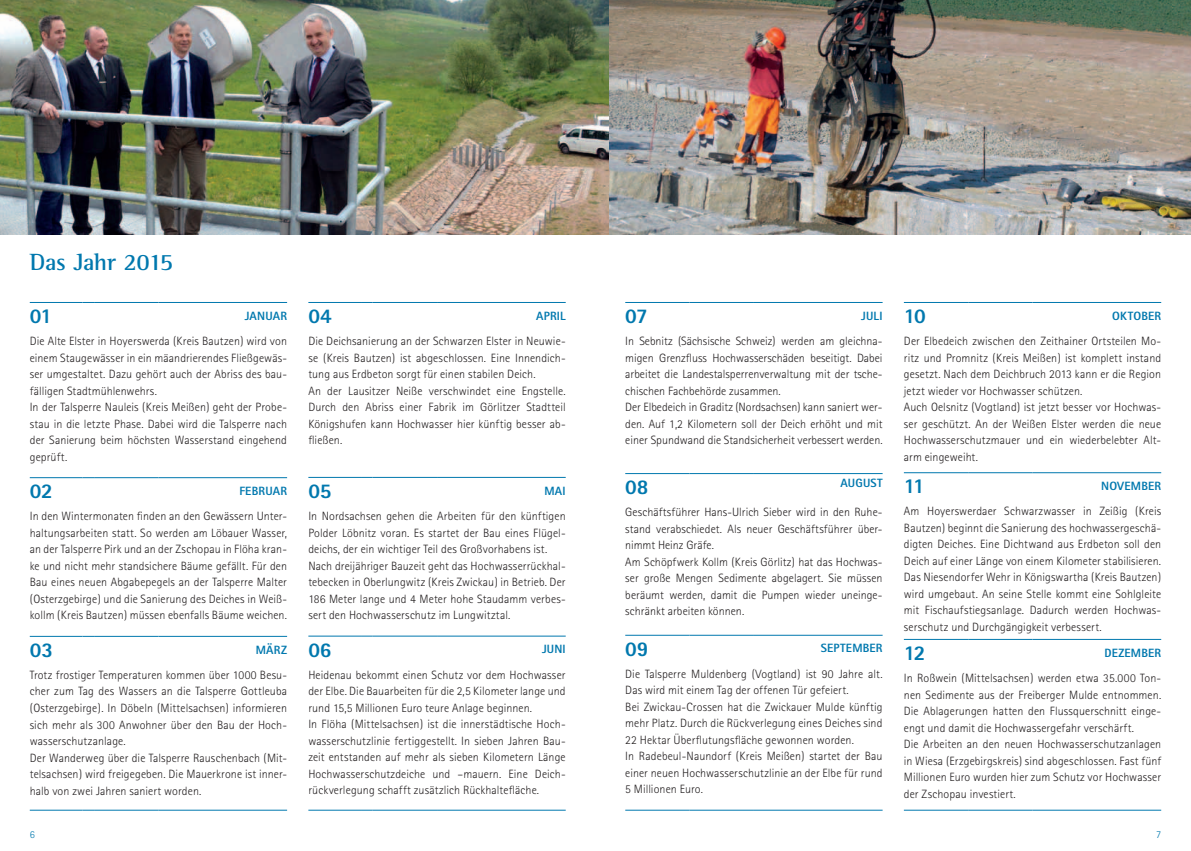
<style>
.page{position:relative;width:1191px;height:851px;background:#fff}
.page>*{position:absolute;margin:0;border:0;box-sizing:border-box;transform-origin:0 0}
.t1{font:700 24px "Rotis Semi Serif";letter-spacing:-.015em;color:#0078ae}
.t2{font:800 21px "Rotis Sans Serif";letter-spacing:-.01em;color:#0078ae}
.t3{font:300 12px/16.5px "Rotis Sans Serif";letter-spacing:.005em;color:#231f20}
.t4{font:800 12px "Rotis Sans Serif";letter-spacing:.015em;color:#0078ae}
.t5{font:300 10.5px "Rotis Sans Serif";color:#0078ae}
</style>
<div class="page">
<hr style="left:30px;top:302px;width:52px;height:1px;background:#0078ae">
<svg style="left:82px;top:302px;width:12px;height:1px"></svg>
<hr style="left:94px;top:302px;width:64px;height:1px;background:#0078ae">
<hr style="left:158px;top:302px;width:129px;height:1px;background:#0078ae">
<hr style="left:30px;top:477px;width:52px;height:1px;background:#0078ae">
<svg style="left:82px;top:477px;width:12px;height:1px"></svg>
<hr style="left:94px;top:477px;width:64px;height:1px;background:#0078ae">
<hr style="left:158px;top:477px;width:129px;height:1px;background:#0078ae">
<hr style="left:30px;top:636px;width:52px;height:1px;background:#0078ae">
<svg style="left:82px;top:636px;width:12px;height:1px"></svg>
<hr style="left:94px;top:636px;width:64px;height:1px;background:#0078ae">
<hr style="left:158px;top:636px;width:129px;height:1px;background:#0078ae">
<hr style="left:30px;top:809px;width:52px;height:1px;background:#0078ae">
<svg style="left:82px;top:809px;width:12px;height:1px"></svg>
<hr style="left:94px;top:809px;width:64px;height:1px;background:#0078ae">
<hr style="left:158px;top:809px;width:129px;height:1px;background:#0078ae">
<hr style="left:625px;top:302px;width:64px;height:1px;background:#0078ae">
<hr style="left:689px;top:302px;width:65px;height:1px;background:#0078ae">
<hr style="left:754px;top:302px;width:128px;height:1px;background:#0078ae">
<hr style="left:625px;top:473px;width:64px;height:1px;background:#0078ae">
<hr style="left:689px;top:473px;width:65px;height:1px;background:#0078ae">
<hr style="left:754px;top:473px;width:128px;height:1px;background:#0078ae">
<hr style="left:625px;top:634px;width:64px;height:1px;background:#0078ae">
<hr style="left:689px;top:634px;width:65px;height:1px;background:#0078ae">
<hr style="left:754px;top:634px;width:128px;height:1px;background:#0078ae">
<hr style="left:625px;top:809px;width:64px;height:1px;background:#0078ae">
<hr style="left:689px;top:809px;width:65px;height:1px;background:#0078ae">
<hr style="left:754px;top:809px;width:128px;height:1px;background:#0078ae">
<hr style="left:308px;top:302px;width:53px;height:1px;background:#0078ae">
<svg style="left:361px;top:302px;width:12px;height:1px"></svg>
<hr style="left:373px;top:302px;width:64px;height:1px;background:#0078ae">
<hr style="left:437px;top:302px;width:129px;height:1px;background:#0078ae">
<hr style="left:308px;top:477px;width:53px;height:1px;background:#0078ae">
<svg style="left:361px;top:477px;width:12px;height:1px"></svg>
<hr style="left:373px;top:477px;width:64px;height:1px;background:#0078ae">
<hr style="left:437px;top:477px;width:129px;height:1px;background:#0078ae">
<hr style="left:308px;top:635px;width:53px;height:1px;background:#0078ae">
<svg style="left:361px;top:635px;width:12px;height:1px"></svg>
<hr style="left:373px;top:635px;width:64px;height:1px;background:#0078ae">
<hr style="left:437px;top:635px;width:129px;height:1px;background:#0078ae">
<hr style="left:308px;top:809px;width:53px;height:1px;background:#0078ae">
<svg style="left:361px;top:809px;width:12px;height:1px"></svg>
<hr style="left:373px;top:809px;width:64px;height:1px;background:#0078ae">
<hr style="left:437px;top:809px;width:129px;height:1px;background:#0078ae">
<hr style="left:904px;top:302px;width:64px;height:1px;background:#0078ae">
<hr style="left:968px;top:302px;width:64px;height:1px;background:#0078ae">
<hr style="left:1032px;top:302px;width:129px;height:1px;background:#0078ae">
<hr style="left:904px;top:472px;width:64px;height:1px;background:#0078ae">
<hr style="left:968px;top:472px;width:64px;height:1px;background:#0078ae">
<hr style="left:1032px;top:472px;width:129px;height:1px;background:#0078ae">
<hr style="left:904px;top:639px;width:64px;height:1px;background:#0078ae">
<hr style="left:968px;top:639px;width:64px;height:1px;background:#0078ae">
<hr style="left:1032px;top:639px;width:129px;height:1px;background:#0078ae">
<hr style="left:904px;top:809px;width:64px;height:1px;background:#0078ae">
<hr style="left:968px;top:809px;width:64px;height:1px;background:#0078ae">
<hr style="left:1032px;top:809px;width:129px;height:1px;background:#0078ae">
<img style="left:608px;top:0;width:583px;height:234px">
<img style="left:0;top:0;width:608px;height:234px">
<h1 class="t1" style="left:30px;top:248px;width:145px">Das Jahr 2015</h1>
<h2 class="t2" style="left:30px;top:302px;width:24px">01</h2>
<p class="t4" style="left:245px;top:308px;width:44px">JANUAR</p>
<p class="t3" style="left:30px;top:333px;width:259px">Die Alte Elster in Hoyerswerda (Kreis Bautzen) wird von einem Staugewässer in ein mäandrierendes Fließgewäs&shy;ser umgestaltet. Dazu gehört auch der Abriss des bau&shy;fälligen Stadtmühlenwehrs.<br>In der Talsperre Nauleis (Kreis Meißen) geht der Probe&shy;stau in die letzte Phase. Dabei wird die Talsperre nach der Sanierung beim höchsten Wasserstand eingehend geprüft.</p>
<h2 class="t2" style="left:30px;top:478px;width:25px">02</h2>
<p class="t4" style="left:239px;top:483px;width:49px">FEBRUAR</p>
<p class="t3" style="left:30px;top:508px;width:259px;text-align:justify">In den Wintermonaten finden an den Gewässern Unter&shy;haltungsarbeiten statt. So werden am Löbauer Wasser, an der Talsperre Pirk und an der Zschopau in Flöha kran&shy;ke und nicht mehr standsichere Bäume gefällt. Für den Bau eines neuen Abgabepegels an der Talsperre Malter (Osterzgebirge) und die Sanierung des Deiches in Weiß&shy;kollm (Kreis Bautzen) müssen ebenfalls Bäume weichen.</p>
<h2 class="t2" style="left:30px;top:636px;width:25px">03</h2>
<p class="t4" style="left:256px;top:641px;width:33px">MÄRZ</p>
<p class="t3" style="left:30px;top:666px;width:259px">Trotz frostiger Temperaturen kommen über 1000 Besu&shy;cher zum Tag des Wassers an die Talsperre Gottleuba (Osterzgebirge). In Döbeln (Mittelsachsen) informieren sich mehr als 300 Anwohner über den Bau der Hoch&shy;wasserschutzanlage.<br>Der Wanderweg über die Talsperre Rauschenbach (Mit&shy;telsachsen) wird freigegeben. Die Mauerkrone ist inner&shy;halb von zwei Jahren saniert worden.</p>
<h2 class="t2" style="left:308px;top:302px;width:25px">04</h2>
<p class="t4" style="left:536px;top:308px;width:31px">APRIL</p>
<p class="t3" style="left:308px;top:333px;width:259px">Die Deichsanierung an der Schwarzen Elster in Neuwie&shy;se (Kreis Bautzen) ist abgeschlossen. Eine Innendich&shy;tung aus Erdbeton sorgt für einen stabilen Deich.<br>An der Lausitzer Neiße verschwindet eine Engstelle.<br>Durch den Abriss einer Fabrik im Görlitzer Stadtteil Königshufen kann Hochwasser hier künftig besser ab&shy;fließen.</p>
<h2 class="t2" style="left:308px;top:477px;width:25px">05</h2>
<p class="t4" style="left:544px;top:483px;width:23px">MAI</p>
<p class="t3" style="left:308px;top:507px;width:259px">In Nordsachsen gehen die Arbeiten für den künftigen Polder Löbnitz voran. Es startet der Bau eines Flügel&shy;deichs, der ein wichtiger Teil des Großvorhabens ist.<br>Nach dreijähriger Bauzeit geht das Hochwasserrückhal&shy;tebecken in Oberlungwitz (Kreis Zwickau) in Betrieb. Der 186 Meter lange und 4 Meter hohe Staudamm verbes&shy;sert den Hochwasserschutz im Lungwitztal.</p>
<h2 class="t2" style="left:308px;top:636px;width:25px">06</h2>
<p class="t4" style="left:542px;top:641px;width:25px">JUNI</p>
<p class="t3" style="left:308px;top:666px;width:259px">Heidenau bekommt einen Schutz vor dem Hochwasser der Elbe. Die Bauarbeiten für die 2,5 Kilometer lange und rund 15,5 Millionen Euro teure Anlage beginnen.<br>In Flöha (Mittelsachsen) ist die innerstädtische Hoch&shy;wasserschutzlinie fertiggestellt. In sieben Jahren Bau&shy;zeit entstanden auf mehr als sieben Kilometern Länge Hochwasserschutzdeiche und –mauern. Eine Deich&shy;rückverlegung schafft zusätzlich Rückhaltefläche.</p>
<h2 class="t2" style="left:625px;top:302px;width:24px">07</h2>
<p class="t4" style="left:861px;top:308px;width:23px">JULI</p>
<p class="t3" style="left:625px;top:333px;width:259px">In Sebnitz (Sächsische Schweiz) werden am gleichna&shy;migen Grenzfluss Hochwasserschäden beseitigt. Dabei arbeitet die Landestalsperrenverwaltung mit der tsche&shy;chischen Fachbehörde zusammen.<br>Der Elbedeich in Graditz (Nordsachsen) kann saniert wer&shy;den. Auf 1,2 Kilometern soll der Deich erhöht und mit einer Spundwand die Standsicherheit verbessert werden.</p>
<h2 class="t2" style="left:625px;top:473px;width:25px">08</h2>
<p class="t4" style="left:840px;top:475px;width:44px">AUGUST</p>
<p class="t3" style="left:625px;top:504px;width:259px">Geschäftsführer Hans-Ulrich Sieber wird in den Ruhe&shy;stand verabschiedet. Als neuer Geschäftsführer über&shy;nimmt Heinz Gräfe.<br>Am Schöpfwerk Kollm (Kreis Görlitz) hat das Hochwas&shy;ser große Mengen Sedimente abgelagert. Sie müssen beräumt werden, damit die Pumpen wieder uneinge&shy;schränkt arbeiten können.</p>
<h2 class="t2" style="left:625px;top:635px;width:25px">09</h2>
<p class="t4" style="left:821px;top:640px;width:63px">SEPTEMBER</p>
<p class="t3" style="left:625px;top:665px;width:259px">Die Talsperre Muldenberg (Vogtland) ist 90 Jahre alt.<br>Das wird mit einem Tag der offenen Tür gefeiert.<br>Bei Zwickau-Crossen hat die Zwickauer Mulde künftig mehr Platz. Durch die Rückverlegung eines Deiches sind 22 Hektar Überflutungsfläche gewonnen worden.<br>In Radebeul-Naundorf (Kreis Meißen) startet der Bau einer neuen Hochwasserschutzlinie an der Elbe für rund 5 Millionen Euro.</p>
<h2 class="t2" style="left:904px;top:302px;width:24px">10</h2>
<p class="t4" style="left:1112px;top:308px;width:50px">OKTOBER</p>
<p class="t3" style="left:904px;top:333px;width:259px">Der Elbedeich zwischen den Zeithainer Ortsteilen Mo&shy;ritz und Promnitz (Kreis Meißen) ist komplett instand gesetzt. Nach dem Deichbruch 2013 kann er die Region jetzt wieder vor Hochwasser schützen.<br>Auch Oelsnitz (Vogtland) ist jetzt besser vor Hochwas&shy;ser geschützt. An der Weißen Elster werden die neue Hochwasserschutzmauer und ein wiederbelebter Alt&shy;arm eingeweiht.</p>
<h2 class="t2" style="left:904px;top:473px;width:22px">11</h2>
<p class="t4" style="left:1101px;top:478px;width:62px">NOVEMBER</p>
<p class="t3" style="left:904px;top:503px;width:259px;text-align:justify">Am Hoyerswerdaer Schwarzwasser in Zeißig (Kreis Bautzen) beginnt die Sanierung des hochwassergeschä&shy;digten Deiches. Eine Dichtwand aus Erdbeton soll den Deich auf einer Länge von einem Kilometer stabilisieren.<br>Das Niesendorfer Wehr in Königswartha (Kreis Bautzen) wird umgebaut. An seine Stelle kommt eine Sohlgleite mit Fischaufstiegsanlage. Dadurch werden Hochwas&shy;serschutz und Durchgängigkeit verbessert.</p>
<h2 class="t2" style="left:904px;top:639px;width:23px">12</h2>
<p class="t4" style="left:1104px;top:644px;width:58px">DEZEMBER</p>
<p class="t3" style="left:904px;top:669px;width:259px">In Roßwein (Mittelsachsen) werden etwa 35.000 Ton&shy;nen Sedimente aus der Freiberger Mulde entnommen.<br>Die Ablagerungen hatten den Flussquerschnitt einge&shy;engt und damit die Hochwassergefahr verschärft.<br>Die Arbeiten an den neuen Hochwasserschutzanlagen in Wiesa (Erzgebirgskreis) sind abgeschlossen. Fast fünf Millionen Euro wurden hier zum Schutz vor Hochwasser der Zschopau investiert.</p>
<p class="t5" style="left:30px;top:828px;width:7px">6</p>
<p class="t5" style="left:1156px;top:828px;width:7px">7</p>
</div>
